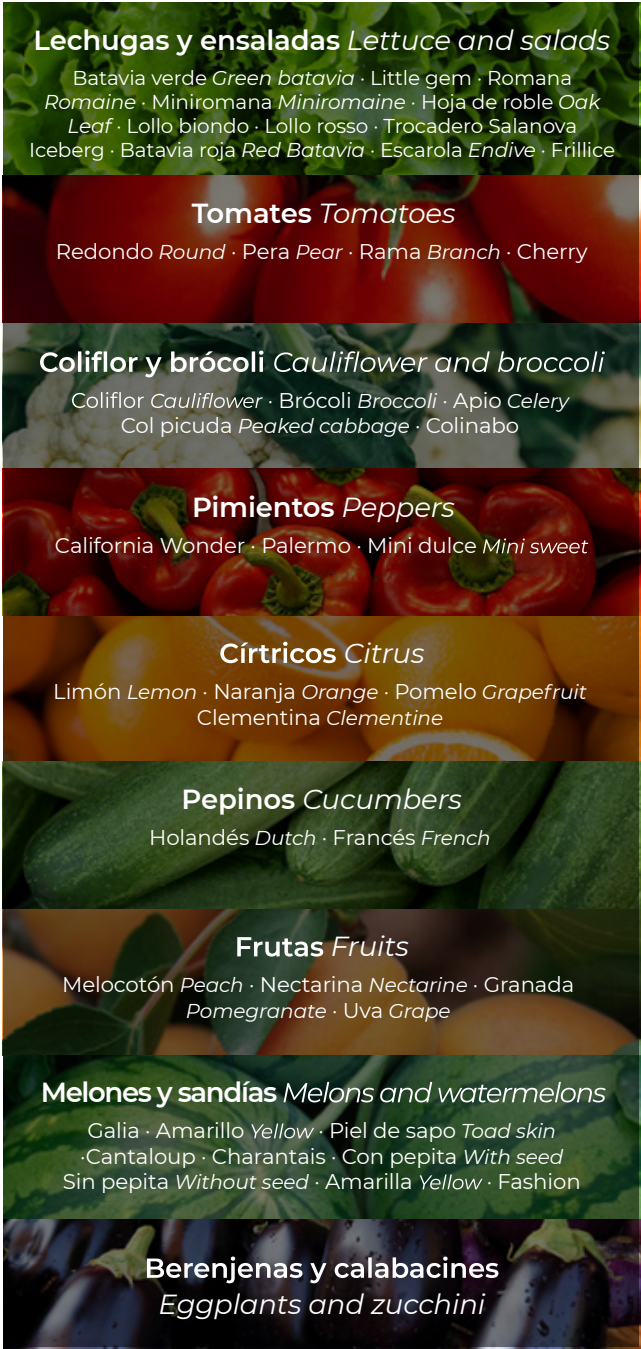
<style>
.page{position:relative;width:641px;height:1349px;background:#fff}
.page>*{position:absolute;margin:0;border:0;box-sizing:border-box;transform-origin:0 0}
.t1{font:italic 27.5px "Montserrat";letter-spacing:-.005em;color:#fff}
.t2{font:600 27.5px "Montserrat";letter-spacing:-.005em;color:#fff}
.t3{font:600 27.5px "Montserrat";letter-spacing:-.05em;color:#fff}
.t4{font:21.25px "Montserrat";letter-spacing:-.005em;color:#fff}
.t5{font:20px/24px "Montserrat";letter-spacing:-.005em;color:#fff;text-align:center}
.t6{font:italic 20px "Montserrat";letter-spacing:-.005em;color:#fff}
.s1{font-weight:400;font-style:italic}
.s2{font-style:italic}
.s3{font-weight:600;font-style:normal}
.s4{font-style:italic;font-size:20px}
.s5{font-style:normal;font-size:21.25px}
</style>
<div class="page">
<img style="left:3px;top:2px;width:635px;height:1345px">
<svg style="left:72px;top:392px;width:72px;height:16px"></svg>
<svg style="left:151px;top:393px;width:111px;height:15px;background:#787c72"></svg>
<svg style="left:40px;top:351px;width:223px;height:26px"></svg>
<svg style="left:274px;top:351px;width:330px;height:21px;background:#526052"></svg>
<svg style="left:482px;top:538px;width:106px;height:15px;background:#794639"></svg>
<svg style="left:220px;top:642px;width:115px;height:21px"></svg>
<svg style="left:237px;top:937px;width:86px;height:20px"></svg>
<svg style="left:251px;top:1123px;width:63px;height:15px"></svg>
<svg style="left:419px;top:1174px;width:63px;height:15px"></svg>
<svg style="left:283px;top:1082px;width:322px;height:20px;background:#5a6e5d"></svg>
<svg style="left:147px;top:1257px;width:351px;height:26px"></svg>
<p class="t2" style="left:34px;top:21px;width:577px">Lechugas y ensaladas <span class="s1">Lettuce and salads</span></p>
<p class="t5" style="left:29px;top:66px;width:587px">Batavia verde <span class="s2">Green batavia</span> · Little gem · Romana <span class="s2">Romaine</span> · Miniromana <span class="s2">Miniromaine</span> · Hoja de roble <span class="s2">Oak Leaf</span> · Lollo biondo · Lollo rosso · Trocadero Salanova Iceberg · Batavia roja <span class="s2">Red Batavia</span> · Escarola <span class="s2">Endive</span> · Frillice</p>
<p class="t1" style="left:192px;top:194px;width:265px"><span class="s3">Tomates</span> Tomatoes</p>
<p class="t4" style="left:56px;top:237px;width:533px">Redondo <span class="s4">Round</span> · Pera <span class="s4">Pear</span> · Rama <span class="s4">Branch</span> · Cherry</p>
<p class="t6" style="left:267px;top:387px;width:302px"><span class="s5">· Brócoli</span> Broccoli <span class="s5">· Apio</span> Celery</p>
<p class="t4" style="left:121px;top:411px;width:399px">Col picuda <span class="s4">Peaked cabbage</span> · Colinabo</p>
<p class="t2" style="left:192px;top:488px;width:264px">Pimientos <span class="s1">Peppers</span></p>
<p class="t4" style="left:55px;top:531px;width:423px">California Wonder · Palermo · Mini dulce</p>
<p class="t1" style="left:343px;top:634px;width:82px">Citrus</p>
<p class="t6" style="left:53px;top:678px;width:534px"><span class="s5">Limón</span> Lemon <span class="s5">· Naranja</span> Orange <span class="s5">· Pomelo</span> Grapefruit</p>
<p class="t4" style="left:197px;top:702px;width:248px">Clementina <span class="s4">Clementine</span></p>
<p class="t1" style="left:181px;top:781px;width:282px"><span class="s3">Pepinos</span> Cucumbers</p>
<p class="t4" style="left:149px;top:823px;width:343px">Holandés <span class="s4">Dutch</span> · Francés <span class="s4">French</span></p>
<p class="t1" style="left:331px;top:928px;width:79px">Fruits</p>
<p class="t4" style="left:62px;top:970px;width:513px">Melocotón <span class="s4">Peach</span> · Nectarina <span class="s4">Nectarine</span> · Granada</p>
<p class="t6" style="left:186px;top:997px;width:266px">Pomegranate <span class="s5">· Uva</span> Grape</p>
<p class="t3" style="left:41px;top:1073px;width:238px">Melones y sandías</p>
<p class="t4" style="left:87px;top:1116px;width:158px">Galia · Amarillo</p>
<p class="t4" style="left:318px;top:1116px;width:239px">· Piel de sapo <span class="s4">Toad skin</span></p>
<p class="t4" style="left:80px;top:1142px;width:484px">·Cantaloup · Charantais · Con pepita <span class="s4">With seed</span></p>
<p class="t4" style="left:63px;top:1167px;width:351px">Sin pepita <span class="s4">Without seed</span> · Amarilla</p>
<p class="t4" style="left:486px;top:1167px;width:95px">· Fashion</p>
<p class="t1" style="left:158px;top:1286px;width:328px">Eggplants and zucchini</p>
</div>
